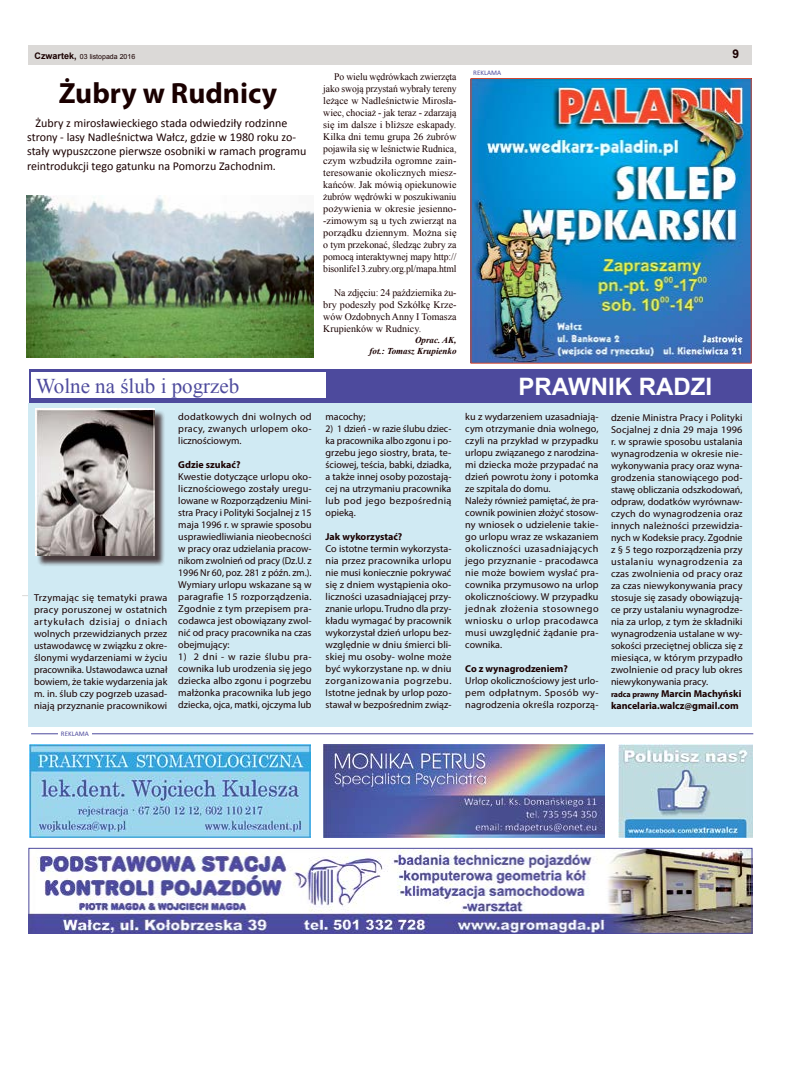
<style>
.page{position:relative;width:794px;height:1092px;background:#fff}
.page>*{position:absolute;margin:0;border:0;box-sizing:border-box;transform-origin:0 0}
.t1{font:700 29.3px "Myriad Pro";color:#1a0000}
.t2{font:700 24px "Arial";color:#fff}
.t3{font:21px "Times New Roman";color:#4d4a9d}
.t4{font:12px/14.4px "Calibri";color:#1a0000}
.t5{font:700 12px "Arial";color:#1a0000}
.t6{font:10px/12px "Myriad Pro";letter-spacing:.01em;color:#1a0000;text-align:justify}
.t7{font:10px/12px "Times New Roman";letter-spacing:-.005em;color:#1a0000;text-align:justify}
.t8{font:700 10px "Myriad Pro";color:#1a0000}
.t9{font:italic 700 9px/10.8px "Times New Roman";color:#1a0000;text-align:right}
.t10{font:7px "Arial";color:#1a0000}
.t11{font:7px "Calibri";color:#4d4a9d}
.s1{font-weight:700;font-size:9px}
.s2{font-weight:700;font-size:8px}
.s3{font-weight:700}
</style>
<div class="page">
<div style="left:28px;top:45px;width:723px;height:19px;background:#dbd9d7"></div>
<hr style="left:31px;top:733px;width:722px;height:1px;background:#4d4a9d">
<img style="left:618px;top:744px;width:135px;height:93px">
<img style="left:29px;top:744px;width:281px;height:93px">
<img style="left:323px;top:744px;width:282px;height:93px">
<div style="left:58px;top:729px;width:33px;height:7px;background:#fff"></div>
<hr style="left:22px;top:595px;width:722px;height:1px;background:#dbd9d7">
<div style="left:29px;top:403px;width:723px;height:323px;background:#d0eaf3"></div>
<div style="left:29px;top:369px;width:722px;height:34px;background:#4d4a9d"></div>
<div style="left:31px;top:372px;width:294px;height:25px;background:#fff"></div>
<div style="left:37px;top:410px;width:129px;height:156px;background:#1a0000;opacity:.75"></div>
<img style="left:35px;top:408px;width:120px;height:148px">
<img style="left:30px;top:849px;width:720px;height:82px">
<div style="left:28px;top:847px;width:724px;height:86px;border:1px solid #4d4a9d"></div>
<img style="left:27px;top:196px;width:286px;height:161px">
<img style="left:473px;top:80px;width:276px;height:281px">
<p class="t10" style="left:35px;top:52px;width:102px"><span class="s1">Czwartek,</span> 03 listopada 2016</p>
<p class="t5" style="left:732px;top:46px;width:8px">9</p>
<h1 class="t1" style="left:59px;top:74px;width:220px">Żubry w Rudnicy</h1>
<p class="t4" style="left:27px;top:115px;width:281px;text-indent:9px">Żubry z mirosławieckiego stada odwiedziły rodzinne strony - lasy Nadleśnictwa Wałcz, gdzie w 1980 roku zo&shy;stały wypuszczone pierwsze osobniki w ramach programu reintrodukcji tego gatunku na Pomorzu Zachodnim.</p>
<p class="t7" style="left:323px;top:71px;width:135px;text-indent:11px">Po wielu wędrówkach zwierzęta jako swoją przystań wybrały tereny leżące w Nadleśnictwie Mirosła&shy;wiec, chociaż - jak teraz - zdarzają się im dalsze i bliższe eskapady.<br>Kilka dni temu grupa 26 żubrów pojawiła się w leśnictwie Rudnica, czym wzbudziła ogromne zain&shy;teresowanie okolicznych miesz&shy;kańców. Jak mówią opiekunowie żubrów wędrówki w poszukiwaniu pożywienia w okresie jesienno--zimowym są u tych zwierząt na porządku dziennym. Można się o tym przekonać, śledząc żubry za pomocą interaktywnej mapy http:// bisonlife13.zubry.org.pl/mapa.html</p>
<p class="t7" style="left:323px;top:287px;width:135px;text-indent:11px">Na zdjęciu: 24 października żu&shy;bry podeszły pod Szkółkę Krze&shy;wów Ozdobnych Anny I Tomasza Krupienków w Rudnicy.</p>
<p class="t9" style="left:369px;top:334px;width:88px">Oprac. AK,<br>fot.: Tomasz Krupienko</p>
<p class="t11" style="left:473px;top:69px;width:29px">REKLAMA</p>
<h3 class="t3" style="left:36px;top:371px;width:205px">Wolne na ślub i pogrzeb</h3>
<h2 class="t2" style="left:518px;top:370px;width:195px">PRAWNIK RADZI</h2>
<p class="t6" style="left:178px;top:410px;width:135px">dodatkowych dni wolnych od pracy, zwanych urlopem oko&shy;licznościowym.</p>
<p class="t8" style="left:178px;top:457px;width:64px">Gdzie szukać?</p>
<p class="t6" style="left:178px;top:470px;width:135px">Kwestie dotyczące urlopu oko&shy;licznościowego zostały uregu&shy;lowane w Rozporządzeniu Mini&shy;stra Pracy i Polityki Socjalnej z 15 maja 1996 r. w sprawie sposobu usprawiedliwiania nieobecności w pracy oraz udzielania pracow&shy;nikom zwolnień od pracy (Dz.U. z 1996 Nr 60, poz. 281 z późn. zm.).<br>Wymiary urlopu wskazane są w paragrafie 15 rozporządzenia.<br>Zgodnie z tym przepisem pra&shy;codawca jest obowiązany zwol&shy;nić od pracy pracownika na czas obejmujący:</p>
<p class="t6" style="left:178px;top:650px;width:135px">1) 2 dni - w razie ślubu pra&shy;cownika lub urodzenia się jego dziecka albo zgonu i pogrzebu małżonka pracownika lub jego dziecka, ojca, matki, ojczyma lub</p>
<p class="t6" style="left:325px;top:410px;width:41px">macochy;</p>
<p class="t6" style="left:325px;top:422px;width:127px">2) 1 dzień - w razie ślubu dziec&shy;ka pracownika albo zgonu i po&shy;grzebu jego siostry, brata, te&shy;ściowej, teścia, babki, dziadka, a także innej osoby pozostają&shy;cej na utrzymaniu pracownika lub pod jego bezpośrednią opieką.</p>
<p class="t8" style="left:325px;top:529px;width:78px">Jak wykorzystać?</p>
<p class="t6" style="left:325px;top:542px;width:127px">Co istotne termin wykorzysta&shy;nia przez pracownika urlopu nie musi koniecznie pokrywać się z dniem wystąpienia oko&shy;liczności uzasadniającej przy&shy;znanie urlopu. Trudno dla przy&shy;kładu wymagać by pracownik wykorzystał dzień urlopu bez&shy;względnie w dniu śmierci bli&shy;skiej mu osoby- wolne może być wykorzystane np. w dniu zorganizowania pogrzebu.<br>Istotne jednak by urlop pozo&shy;stawał w bezpośrednim związ-</p>
<p class="t6" style="left:465px;top:410px;width:135px;text-align:left">ku z wydarzeniem uzasadniają&shy;cym otrzymanie dnia wolnego, czyli na przykład w przypadku urlopu związanego z narodzina&shy;mi dziecka może przypadać na dzień powrotu żony i potomka ze szpitala do domu.<br>Należy również pamiętać, że pra&shy;cownik powinien złożyć stosow&shy;ny wniosek o udzielenie takie&shy;go urlopu wraz ze wskazaniem okoliczności uzasadniających jego przyznanie - pracodawca nie może bowiem wysłać pra&shy;cownika przymusowo na urlop okolicznościowy. W przypadku jednak złożenia stosownego wniosku o urlop pracodawca musi uwzględnić żądanie pra&shy;cownika.</p>
<p class="t8" style="left:465px;top:661px;width:104px">Co z wynagrodzeniem?</p>
<p class="t6" style="left:465px;top:674px;width:135px">Urlop okolicznościowy jest urlo&shy;pem odpłatnym. Sposób wy&shy;nagrodzenia określa rozporzą-</p>
<p class="t6" style="left:611px;top:411px;width:133px;text-align:left">dzenie Ministra Pracy i Polityki<br>Socjalnej z dnia 29 maja 1996 r. w sprawie sposobu ustalania wynagrodzenia w okresie nie&shy;wykonywania pracy oraz wyna&shy;grodzenia stanowiącego pod&shy;stawę obliczania odszkodowań, odpraw, dodatków wyrównaw&shy;czych do wynagrodzenia oraz innych należności przewidzia&shy;nych w Kodeksie pracy. Zgodnie z § 5 tego rozporządzenia przy ustalaniu wynagrodzenia za czas zwolnienia od pracy oraz za czas niewykonywania pracy stosuje się zasady obowiązują&shy;ce przy ustalaniu wynagrodze&shy;nia za urlop, z tym że składniki wynagrodzenia ustalane w wy&shy;sokości przeciętnej oblicza się z miesiąca, w którym przypadło zwolnienie od pracy lub okres niewykonywania pracy.<br><span class="s2">radca prawny</span> <span class="s3">Marcin Machyński kancelaria.walcz@gmail.com</span></p>
<p class="t6" style="left:34px;top:591px;width:135px">Trzymając się tematyki prawa pracy poruszonej w ostatnich artykułach dzisiaj o dniach wolnych przewidzianych przez ustawodawcę w związku z okre&shy;ślonymi wydarzeniami w życiu pracownika. Ustawodawca uznał bowiem, że takie wydarzenia jak m. in. ślub czy pogrzeb uzasad&shy;niają przyznanie pracownikowi</p>
<p class="t11" style="left:61px;top:729px;width:29px">REKLAMA</p>
</div>
